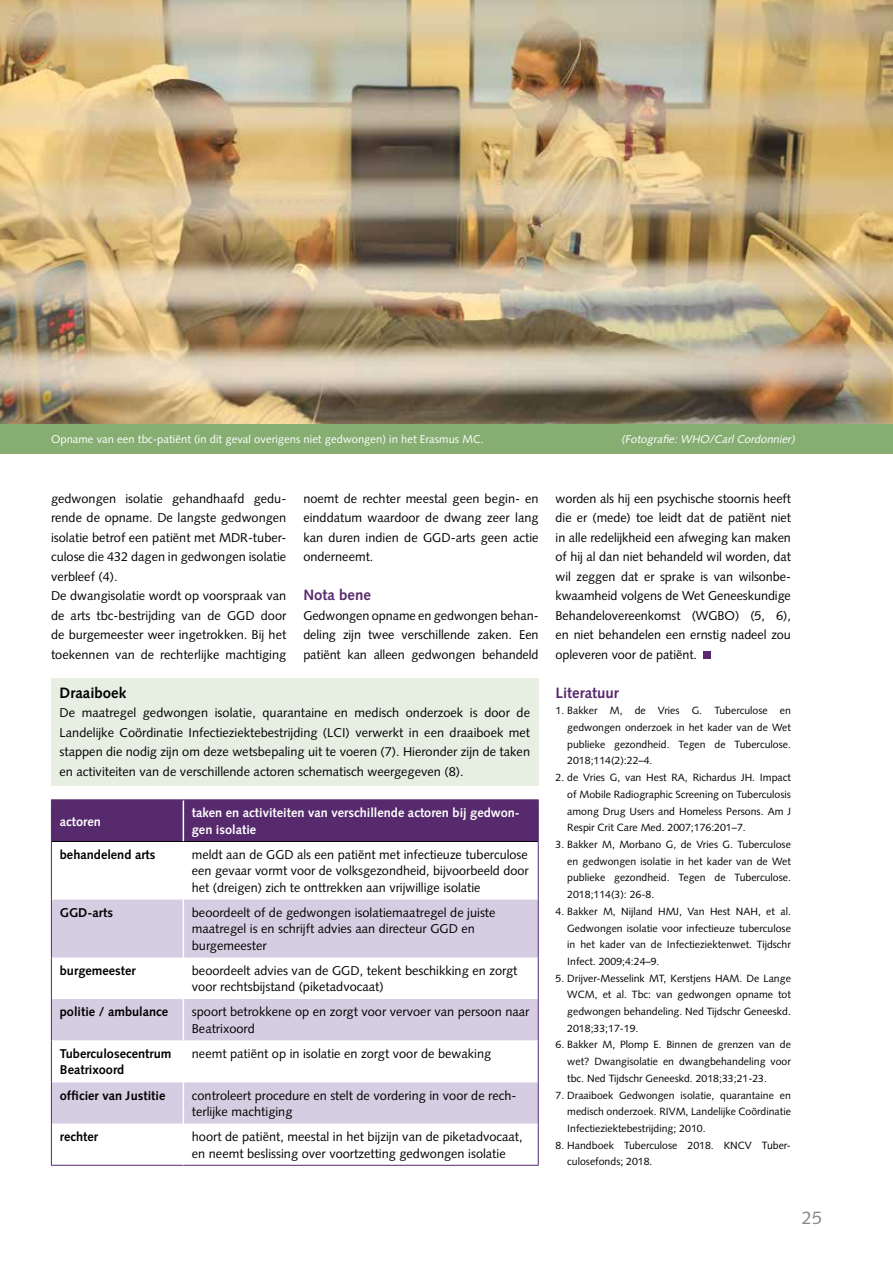
<style>
.page{position:relative;width:893px;height:1263px;background:#fff}
.page>*{position:absolute;margin:0;border:0;box-sizing:border-box;transform-origin:0 0}
.t1{font:18px "Syntax";color:#878787}
.t2{font:700 15px "Syntax";color:#57296d}
.t3{font:700 15px "Syntax";color:#000}
.t4{font:12.75px/19.5px "Syntax";color:#000}
.t5{font:700 12.75px/16.5px "Syntax";color:#000}
.t6{font:700 12.75px/16.5px "Syntax";color:#fff}
.t7{font:11.25px "Syntax";color:#fff}
.t8{font:italic 11.25px "Syntax";color:#fff}
.t9{font:10.5px/16.6px "Syntax";color:#000;text-align:justify}
</style>
<div class="page">
<div style="left:704px;top:651px;width:7px;height:7px;background:#57296d"></div>
<div style="left:52px;top:800px;width:486px;height:41px;background:#57296d"></div>
<svg style="left:52px;top:899px;width:486px;height:141px;fill:#d5cde1"></svg>
<svg style="left:52px;top:1040px;width:486px;height:125px"></svg>
<hr style="left:51px;top:841px;width:1px;height:58px;background:#57296d">
<hr style="left:538px;top:841px;width:1px;height:58px;background:#57296d">
<hr style="left:51px;top:899px;width:1px;height:58px;background:#57296d">
<hr style="left:538px;top:899px;width:1px;height:58px;background:#57296d">
<hr style="left:51px;top:957px;width:1px;height:42px;background:#57296d">
<hr style="left:538px;top:957px;width:1px;height:42px;background:#57296d">
<hr style="left:51px;top:999px;width:1px;height:41px;background:#57296d">
<hr style="left:538px;top:999px;width:1px;height:41px;background:#57296d">
<hr style="left:51px;top:1124px;width:1px;height:41px;background:#57296d">
<hr style="left:538px;top:1124px;width:1px;height:41px;background:#57296d">
<hr style="left:51px;top:1165px;width:132px;height:1px;background:#57296d">
<hr style="left:183px;top:1165px;width:356px;height:1px;background:#57296d">
<hr style="left:51px;top:1040px;width:1px;height:42px;background:#57296d">
<hr style="left:538px;top:1040px;width:1px;height:42px;background:#57296d">
<hr style="left:51px;top:1082px;width:1px;height:42px;background:#57296d">
<hr style="left:538px;top:1082px;width:1px;height:42px;background:#57296d">
<hr style="left:183px;top:800px;width:1px;height:41px;background:#fff">
<hr style="left:183px;top:899px;width:1px;height:58px;background:#fff">
<hr style="left:183px;top:957px;width:1px;height:42px;background:#fff">
<hr style="left:183px;top:999px;width:1px;height:41px;background:#fff">
<hr style="left:183px;top:1040px;width:1px;height:42px;background:#fff">
<hr style="left:183px;top:1082px;width:1px;height:42px;background:#fff">
<hr style="left:183px;top:1124px;width:1px;height:41px;background:#fff">
<hr style="left:51px;top:799px;width:132px;height:1px;background:#57296d">
<hr style="left:51px;top:800px;width:1px;height:41px;background:#57296d">
<hr style="left:183px;top:799px;width:356px;height:1px;background:#57296d">
<hr style="left:538px;top:800px;width:1px;height:41px;background:#57296d">
<hr style="left:52px;top:841px;width:131px;height:1px;background:#000">
<hr style="left:183px;top:841px;width:355px;height:1px;background:#000">
<img style="left:0;top:0;width:893px;height:424px">
<div style="left:0;top:424px;width:893px;height:30px;background:#87ae72"></div>
<div style="left:51px;top:678px;width:488px;height:107px;background:#e7eee2"></div>
<p class="t7" style="left:51px;top:433px;width:434px">Opname van een tbc-patiënt (in dit geval overigens niet gedwongen) in het Erasmus MC.</p>
<p class="t8" style="left:621px;top:433px;width:178px">(Fotografie: WHO/Carl Cordonnier)</p>
<p class="t4" style="left:51px;top:488px;width:237px">gedwongen isolatie gehandhaafd gedu&shy;rende de opname. De langste gedwongen isolatie betrof een patiënt met MDR-tuber&shy;culose die 432 dagen in gedwongen isolatie verbleef (4).<br>De dwangisolatie wordt op voorspraak van de arts tbc-bestrijding van de GGD door de burgemeester weer ingetrokken. Bij het toekennen van de rechterlijke machtiging</p>
<p class="t4" style="left:303px;top:488px;width:237px;text-align:justify">noemt de rechter meestal geen begin- en einddatum waardoor de dwang zeer lang kan duren indien de GGD-arts geen actie onderneemt.</p>
<p class="t2" style="left:303px;top:586px;width:69px">Nota bene</p>
<p class="t4" style="left:303px;top:605px;width:237px;text-align:justify">Gedwongen opname en gedwongen behan&shy;deling zijn twee verschillende zaken. Een patiënt kan alleen gedwongen behandeld</p>
<p class="t3" style="left:60px;top:684px;width:68px">Draaiboek</p>
<p class="t4" style="left:60px;top:703px;width:472px;text-align:justify">De maatregel gedwongen isolatie, quarantaine en medisch onderzoek is door de Landelijke Coördinatie Infectieziektebestrijding (LCI) verwerkt in een draaiboek met stappen die nodig zijn om deze wetsbepaling uit te voeren (7). Hieronder zijn de taken en activiteiten van de verschillende actoren schematisch weergegeven (8).</p>
<p class="t6" style="left:60px;top:813px;width:43px">actoren</p>
<p class="t6" style="left:192px;top:805px;width:330px">taken en activiteiten van verschillende actoren bij gedwon&shy;gen isolatie</p>
<p class="t5" style="left:60px;top:846px;width:97px">behandelend arts</p>
<p class="t4" style="left:192px;top:846px;width:338px;line-height:16.5px;text-align:justify">meldt aan de GGD als een patiënt met infectieuze tuberculose een gevaar vormt voor de volksgezondheid, bijvoorbeeld door het (dreigen) zich te onttrekken aan vrijwillige isolatie</p>
<p class="t5" style="left:60px;top:904px;width:55px">GGD-arts</p>
<p class="t4" style="left:192px;top:904px;width:305px;line-height:16.5px">beoordeelt of de gedwongen isolatiemaatregel de juiste maatregel is en schrijft advies aan directeur GGD en burgemeester</p>
<p class="t5" style="left:60px;top:962px;width:77px">burgemeester</p>
<p class="t4" style="left:192px;top:962px;width:327px;line-height:16.5px">beoordeelt advies van de GGD, tekent beschikking en zorgt voor rechtsbijstand (piketadvocaat)</p>
<p class="t5" style="left:60px;top:1004px;width:110px">politie / ambulance</p>
<p class="t4" style="left:192px;top:1004px;width:339px;line-height:16.5px">spoort betrokkene op en zorgt voor vervoer van persoon naar<br>Beatrixoord</p>
<p class="t5" style="left:60px;top:1045px;width:113px">Tuberculosecentrum<br>Beatrixoord</p>
<p class="t4" style="left:192px;top:1044px;width:301px">neemt patiënt op in isolatie en zorgt voor de bewaking</p>
<p class="t5" style="left:60px;top:1087px;width:107px">officier van Justitie</p>
<p class="t4" style="left:192px;top:1087px;width:326px;line-height:16.5px">controleert procedure en stelt de vordering in voor de rech&shy;terlijke machtiging</p>
<p class="t5" style="left:60px;top:1128px;width:40px">rechter</p>
<p class="t4" style="left:192px;top:1128px;width:332px;line-height:16.5px">hoort de patiënt, meestal in het bijzijn van de piketadvocaat, en neemt beslissing over voortzetting gedwongen isolatie</p>
<p class="t4" style="left:556px;top:488px;width:237px;text-align:justify">worden als hij een psychische stoornis heeft die er (mede) toe leidt dat de patiënt niet in alle redelijkheid een afweging kan maken of hij al dan niet behandeld wil worden, dat wil zeggen dat er sprake is van wilsonbe&shy;kwaamheid volgens de Wet Geneeskundige Behandelovereenkomst (WGBO) (5, 6), en niet behandelen een ernstig nadeel zou opleveren voor de patiënt.</p>
<p class="t2" style="left:556px;top:684px;width:65px">Literatuur</p>
<p class="t9" style="left:567px;top:702px;width:225px;text-indent:-12px">1. Bakker M, de Vries G. Tuberculose en gedwongen onderzoek in het kader van de Wet publieke gezondheid. Tegen de Tuberculose.<br>2018;114(2):22–4.</p>
<p class="t9" style="left:567px;top:769px;width:225px;text-indent:-12px">2. de Vries G, van Hest RA, Richardus JH. Impact of Mobile Radiographic Screening on Tuberculosis among Drug Users and Homeless Persons. Am J Respir Crit Care Med. 2007;176:201–7.</p>
<p class="t9" style="left:567px;top:836px;width:225px;text-indent:-12px">3. Bakker M, Morbano G, de Vries G. Tuberculose en gedwongen isolatie in het kader van de Wet publieke gezondheid. Tegen de Tuberculose.<br>2018;114(3): 26-8.</p>
<p class="t9" style="left:567px;top:903px;width:225px;text-indent:-12px">4. Bakker M, Nijland HMJ, Van Hest NAH, et al.<br>Gedwongen isolatie voor infectieuze tuberculose in het kader van de Infectieziektenwet. Tijdschr Infect. 2009;4:24–9.</p>
<p class="t9" style="left:567px;top:970px;width:225px;text-indent:-12px">5. Drijver-Messelink MT, Kerstjens HAM. De Lange WCM, et al. Tbc: van gedwongen opname tot gedwongen behandeling. Ned Tijdschr Geneeskd.<br>2018;33;17-19.</p>
<p class="t9" style="left:567px;top:1036px;width:225px;text-indent:-12px">6. Bakker M, Plomp E. Binnen de grenzen van de wet? Dwangisolatie en dwangbehandeling voor tbc. Ned Tijdschr Geneeskd. 2018;33;21-23.</p>
<p class="t9" style="left:567px;top:1087px;width:225px;text-indent:-12px">7. Draaiboek Gedwongen isolatie, quarantaine en medisch onderzoek. RIVM, Landelijke Coördinatie Infectieziektebestrijding; 2010.</p>
<p class="t9" style="left:567px;top:1137px;width:225px;text-indent:-12px">8. Handboek Tuberculose 2018. KNCV Tuber&shy;culosefonds; 2018.</p>
<h1 class="t1" style="left:802px;top:1207px;width:22px">25</h1>
</div>
